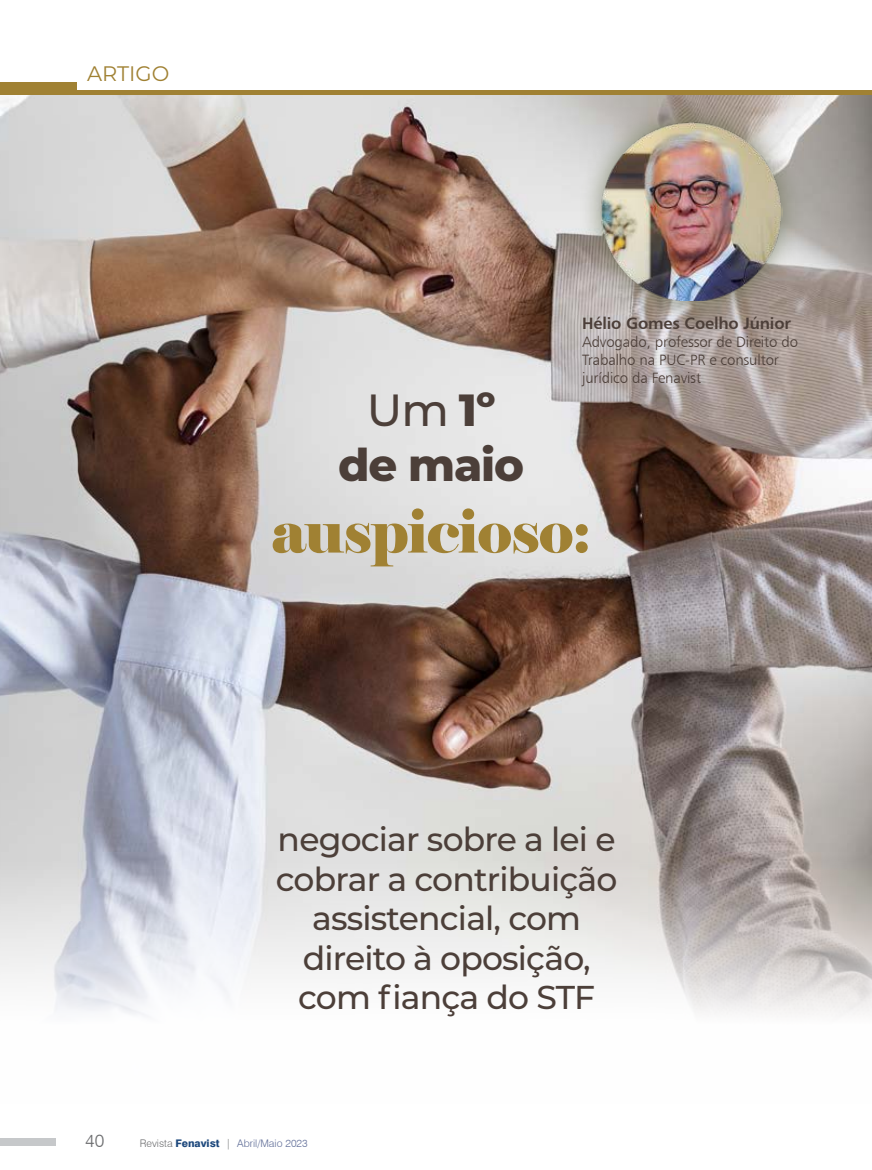
<style>
.page{position:relative;width:872px;height:1170px;background:#fff}
.page>*{position:absolute;margin:0;border:0;box-sizing:border-box;transform-origin:0 0}
.t1{font:60px "Elephant";letter-spacing:-.015em;color:#a08133}
.t2{font:800 45px/54px "Montserrat";letter-spacing:-.025em;color:#4c3f39;text-align:center}
.t3{font:500 33px/39.6px "Montserrat";letter-spacing:-.025em;color:#4c3f39;text-align:center}
.t4{font:21px "Montserrat";color:#a08133}
.t5{font:300 18px "Swiss 721 BT";color:#6d6e70}
.t6{font:16.5px "Humanist 777 BT Bold B";letter-spacing:-.01em;color:#4c3f39}
.t7{font:15px/18px "Humanist 777 BT Light B";letter-spacing:-.01em;color:#4c3f39}
.t8{font:300 10.5px "Swiss 721 BT";color:#5f6d97}
.s1{font-weight:500}
.s2{color:#6d6e70}
.s3{font-weight:800;color:#1e497d}
</style>
<div class="page">
<div style="left:0;top:1138px;width:55px;height:7px;background:#c6c8ca"></div>
<img style="left:0;top:95px;width:872px;height:921px">
<div style="left:0;top:90px;width:872px;height:5px;background:#a08133"></div>
<div style="left:0;top:82px;width:76px;height:13px;background:#a08133"></div>
<div style="left:579px;top:99px;width:225px;height:225px;background:#6a724e;opacity:.75"></div>
<img style="left:593px;top:113px;width:190px;height:187px">
<p class="t4" style="left:87px;top:60px;width:84px">ARTIGO</p>
<p class="t6" style="left:582px;top:312px;width:210px">Hélio Gomes Coelho Júnior</p>
<p class="t7" style="left:582px;top:332px;width:217px">Advogado, professor de Direito do<br>Trabalho na PUC-PR e consultor jurídico da Fenavist</p>
<h2 class="t2" style="left:338px;top:381px;width:187px"><span class="s1">Um</span> 1º de maio</h2>
<h1 class="t1" style="left:271px;top:493px;width:321px">auspicioso:</h1>
<p class="t3" style="left:276px;top:818px;width:343px">negociar sobre a lei e cobrar a contribuição assistencial, com direito à oposição, com fiança do STF</p>
<p class="t5" style="left:85px;top:1128px;width:21px">40</p>
<p class="t8" style="left:140px;top:1136px;width:169px"><span class="s2">Revista</span> <span class="s3">Fenavist</span> <span class="s2">|</span> Abril/Maio 2023</p>
</div>
